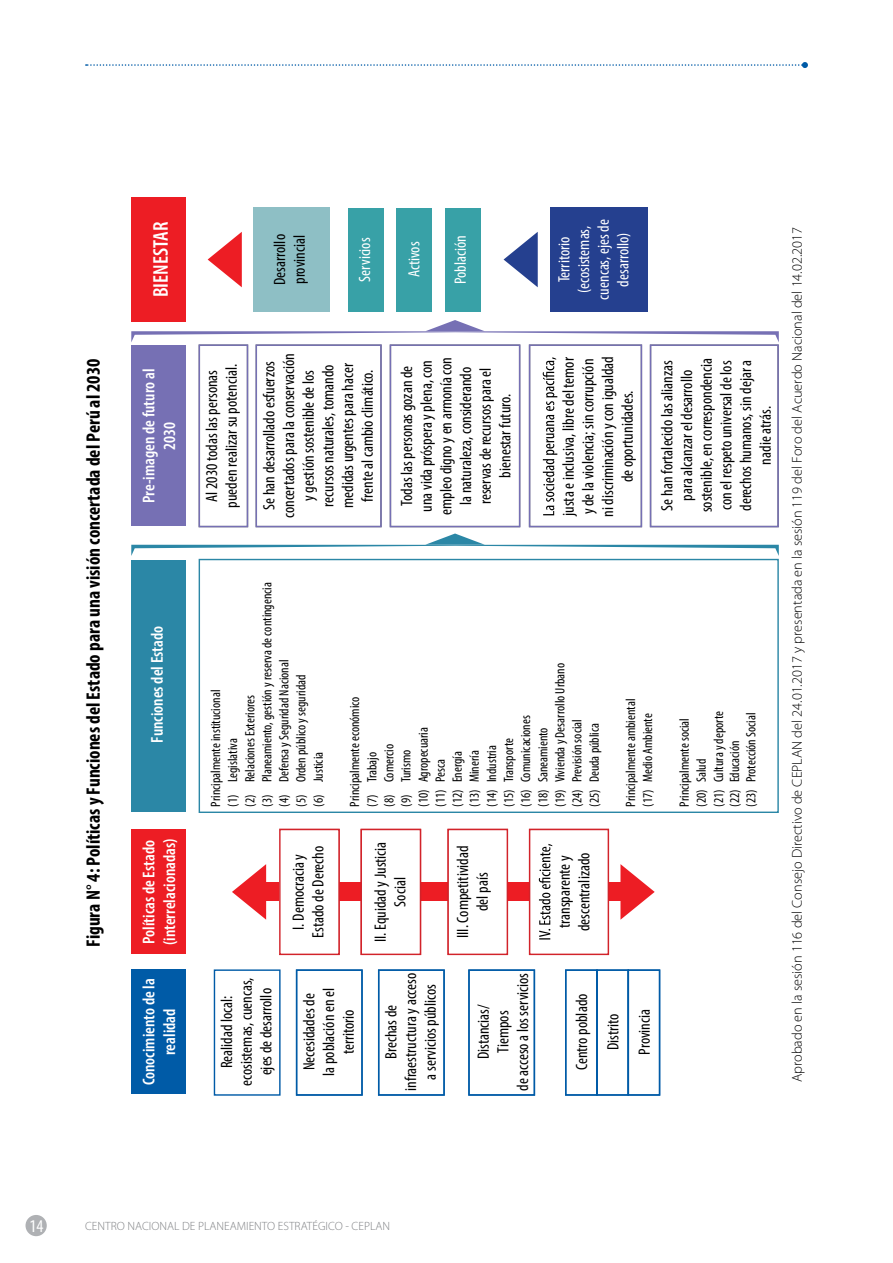
<style>
.page{position:relative;width:893px;height:1263px;background:#fff}
.page>*{position:absolute;margin:0;border:0;box-sizing:border-box;transform-origin:0 0}
.t1{font:600 condensed 21.3px "Myriad Pro";color:#fff}
.t2{font:700 condensed 19.5px "Myriad Pro";color:#000}
.t3{font:condensed 18px "Myriad Pro";color:#fff}
.t4{font:600 condensed 17.1px/20.5px "Myriad Pro";color:#fff;text-align:center}
.t5{font:condensed 16.35px/19.6px "Myriad Pro";color:#000;text-align:center}
.t6{font:condensed 16.35px/19.6px "Myriad Pro";color:#fff;text-align:center}
.t7{font:300 14.25px "Myriad Pro";color:#000}
.t8{font:condensed 13.5px/17.1px "Myriad Pro";color:#000}
.t9{font:300 12px "Myriad Pro";color:#808285}
</style>
<div class="page">
<div style="left:26px;top:1215px;width:21px;height:21px;background:#afb1b4;border-radius:50%"></div>
<svg style="left:86px;top:62px;width:722px;height:6px"></svg>
<svg style="left:504px;top:232px;width:34px;height:55px"></svg>
<div style="left:550px;top:207px;width:98px;height:105px;background:#25408f"></div>
<div style="left:254px;top:207px;width:76px;height:105px;background:#8ebfc5"></div>
<div style="left:348px;top:208px;width:36px;height:103px;background:#38a1a7"></div>
<div style="left:396px;top:208px;width:36px;height:103px;background:#38a1a7"></div>
<div style="left:445px;top:208px;width:36px;height:103px;background:#38a1a7"></div>
<div style="left:131px;top:197px;width:55px;height:125px;background:#ed1d24"></div>
<div style="left:256px;top:344px;width:126px;height:183px;border:1px solid #7670b4"></div>
<div style="left:390px;top:344px;width:130px;height:183px;border:1px solid #7670b4"></div>
<div style="left:529px;top:344px;width:113px;height:183px;border:1px solid #7670b4"></div>
<div style="left:650px;top:344px;width:129px;height:183px;border:1px solid #7670b4"></div>
<div style="left:199px;top:344px;width:49px;height:183px;border:1px solid #7670b4"></div>
<div style="left:131px;top:345px;width:55px;height:181px;background:#7670b4"></div>
<div style="left:131px;top:560px;width:55px;height:251px;background:#2b87a6"></div>
<div style="left:199px;top:559px;width:580px;height:254px;border:1px solid #2b87a6"></div>
<div style="left:214px;top:969px;width:67px;height:127px;border:1px solid #005ba7"></div>
<div style="left:296px;top:969px;width:67px;height:127px;border:1px solid #005ba7"></div>
<div style="left:378px;top:969px;width:67px;height:127px;border:1px solid #005ba7"></div>
<div style="left:468px;top:969px;width:67px;height:127px;border:1px solid #005ba7"></div>
<div style="left:565px;top:969px;width:33px;height:127px;border:1px solid #005ba7"></div>
<div style="left:131px;top:969px;width:55px;height:125px;background:#005ba7"></div>
<div style="left:131px;top:829px;width:55px;height:125px;background:#ed1d24"></div>
<div style="left:596px;top:969px;width:33px;height:127px;border:1px solid #005ba7"></div>
<div style="left:628px;top:969px;width:32px;height:127px;border:1px solid #005ba7"></div>
<svg style="left:543px;top:357px;width:14px;height:158px"></svg>
<div style="left:265px;top:882px;width:366px;height:19px;background:#ed1d24"></div>
<div style="left:280px;top:829px;width:59px;height:125px;background:#fff"></div>
<div style="left:279px;top:829px;width:61px;height:126px;border:1px solid #d2232a"></div>
<div style="left:361px;top:829px;width:59px;height:125px;background:#fff"></div>
<div style="left:361px;top:829px;width:60px;height:126px;border:1px solid #d2232a"></div>
<div style="left:448px;top:829px;width:59px;height:125px;background:#fff"></div>
<div style="left:447px;top:829px;width:61px;height:126px;border:1px solid #d2232a"></div>
<div style="left:530px;top:829px;width:78px;height:125px;background:#fff"></div>
<div style="left:529px;top:829px;width:80px;height:126px;border:1px solid #d2232a"></div>
<svg style="left:539px;top:844px;width:13px;height:95px"></svg>
<svg style="left:232px;top:864px;width:34px;height:56px"></svg>
<svg style="left:620px;top:864px;width:35px;height:56px"></svg>
<svg style="left:208px;top:232px;width:34px;height:55px"></svg>
<svg style="left:131px;top:533px;width:648px;height:23px"></svg>
<svg style="left:131px;top:320px;width:648px;height:22px"></svg>
<p class="t2" style="left:81px;top:947px;width:590px;rotate:-90deg">Figura N° 4: Políticas y Funciones del Estado para una visión concertada del Perú al 2030</p>
<h1 class="t1" style="left:147px;top:297px;width:77px;rotate:-90deg">BIENESTAR</h1>
<p class="t5" style="left:270px;top:285px;width:52px;text-align:left;rotate:-90deg">Desarrollo provincial</p>
<p class="t6" style="left:355px;top:282px;width:46px;rotate:-90deg">Servicios</p>
<p class="t6" style="left:404px;top:277px;width:37px;rotate:-90deg">Activos</p>
<p class="t6" style="left:450px;top:284px;width:50px;rotate:-90deg">Población</p>
<p class="t6" style="left:554px;top:300px;width:82px;rotate:-90deg">Territorio (ecosistemas, cuencas, ejes de desarrollo)</p>
<p class="t4" style="left:138px;top:503px;width:136px;rotate:-90deg">Pre-imagen de futuro al<br>2030</p>
<p class="t5" style="left:202px;top:508px;width:145px;rotate:-90deg">Al 2030 todas las personas pueden realizar su potencial.</p>
<p class="t5" style="left:259px;top:518px;width:167px;rotate:-90deg">Se han desarrollado esfuerzos concertados para la conservación y gestión sostenible de los recursos naturales, tomando medidas urgentes para hacer frente al cambio climático.</p>
<p class="t5" style="left:397px;top:515px;width:159px;rotate:-90deg">Todas las personas gozan de una vida próspera y plena, con empleo digno y en armonía con la naturaleza, considerando reservas de recursos para el bienestar futuro.</p>
<p class="t5" style="left:558px;top:517px;width:162px;rotate:-90deg">justa e inclusiva, libre del temor y de la violencia; sin corrupción ni discriminación y con igualdad de oportunidades.</p>
<p class="t5" style="left:657px;top:512px;width:156px;rotate:-90deg">Se han fortalecido las alianzas para alcanzar el desarrollo sostenible, en correspondencia con el respeto universal de los derechos humanos, sin dejar a nadie atrás.</p>
<p class="t4" style="left:147px;top:743px;width:118px;rotate:-90deg">Funciones del Estado</p>
<p class="t4" style="left:138px;top:945px;width:108px;text-align:left;rotate:-90deg">Políticas de Estado (interrelacionadas)</p>
<p class="t8" style="left:207px;top:807px;width:226px;rotate:-90deg">Principalmente institucional<br>(1) Legislativa<br>(2) Relaciones Exteriores<br>(3) Planeamiento, gestión y reserva de contingencia (4) Defensa y Seguridad Nacional<br>(5) Orden público y seguridad<br>(6) Justicia</p>
<p class="t8" style="left:346px;top:807px;width:145px;rotate:-90deg">Principalmente económico<br>(7) Trabajo<br>(8) Comercio<br>(9) Turismo<br>(10) Agropecuaria<br>(11) Pesca<br>(12) Energía<br>(13) Minería<br>(14) Industria<br>(15) Transporte<br>(16) Comunicaciones<br>(18) Saneamiento<br>(19) Vivienda y Desarrollo Urbano (24) Previsión social<br>(25) Deuda pública</p>
<p class="t5" style="left:288px;top:938px;width:94px;rotate:-90deg">I. Democracia y<br>Estado de Derecho</p>
<p class="t5" style="left:370px;top:942px;width:102px;rotate:-90deg">II. Equidad y Justicia<br>Social</p>
<p class="t5" style="left:453px;top:938px;width:94px;rotate:-90deg">III. Competitividad del país</p>
<p class="t5" style="left:554px;top:931px;width:80px;text-align:left;rotate:-90deg">transparente y descentralizado</p>
<p class="t8" style="left:622px;top:807px;width:109px;rotate:-90deg">Principalmente ambiental (17) Medio Ambiente</p>
<p class="t8" style="left:676px;top:807px;width:97px;line-height:16.6px;rotate:-90deg">Principalmente social (20) Salud<br>(21) Cultura y deporte (22) Educación<br>(23) Protección Social</p>
<p class="t4" style="left:138px;top:1085px;width:109px;rotate:-90deg">Conocimiento de la realidad</p>
<p class="t5" style="left:217px;top:1086px;width:110px;rotate:-90deg">Realidad local: ecosistemas, cuencas, ejes de desarrollo</p>
<p class="t5" style="left:299px;top:1076px;width:89px;rotate:-90deg">Necesidades de la población en el territorio</p>
<p class="t5" style="left:381px;top:1091px;width:120px;rotate:-90deg">Brechas de infraestructura y acceso a servicios públicos</p>
<p class="t5" style="left:473px;top:1091px;width:120px;rotate:-90deg">Distancias/<br>Tiempos deaccesoalos servicios</p>
<p class="t5" style="left:566px;top:1070px;width:78px;line-height:31.3px;rotate:-90deg">Centro poblado<br>Distrito<br>Provincia</p>
<p class="t7" style="left:789px;top:1082px;width:857px;rotate:-90deg">Aprobado en la sesión 116 del Consejo Directivo de CEPLAN del 24.01.2017 y presentada en la sesión 119 del Foro del Acuerdo Nacional del 14.02.2017</p>
<p class="t3" style="left:30px;top:1215px;width:15px">14</p>
<p class="t9" style="left:85px;top:1219px;width:307px">CENTRO NACIONAL DE PLANEAMIENTO ESTRATÉGICO - CEPLAN</p>
</div>
